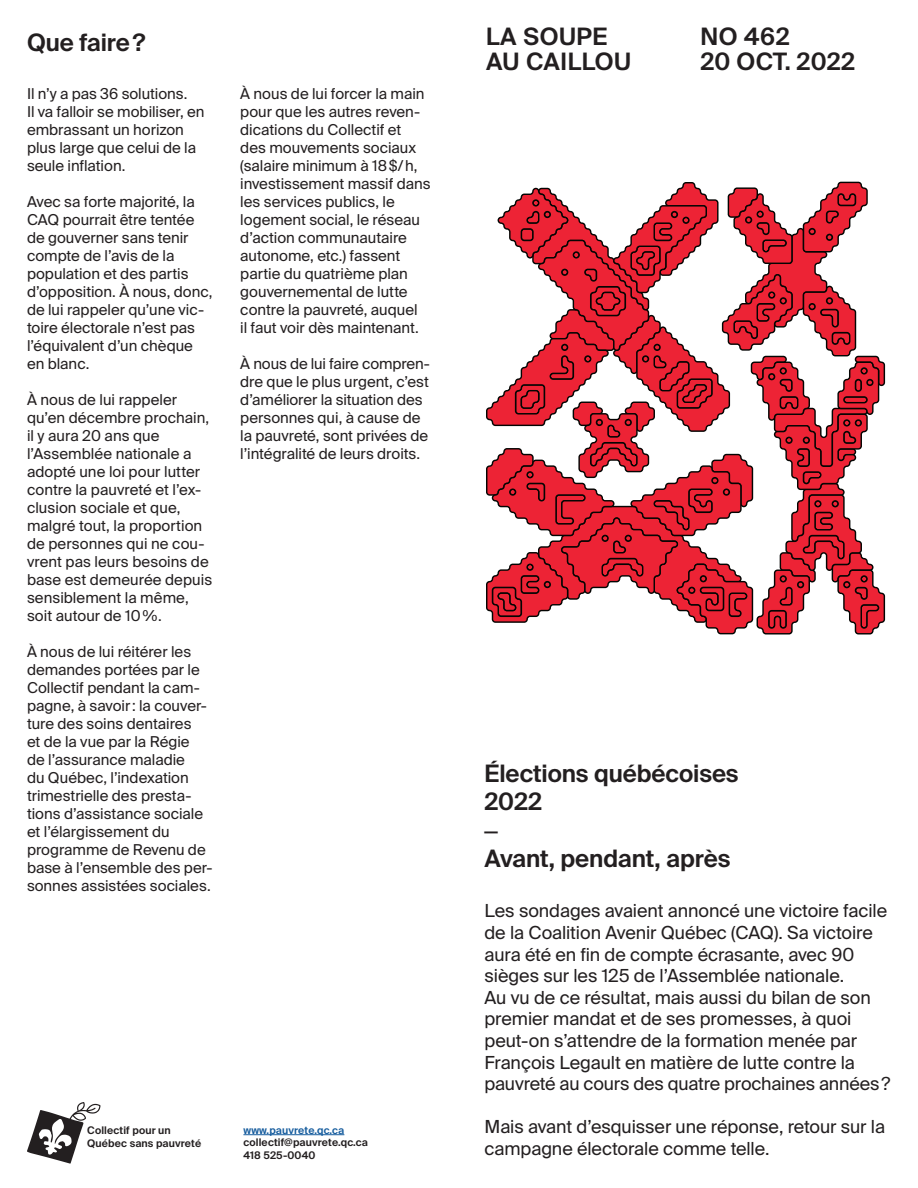
<style>
.page{position:relative;width:918px;height:1188px;background:#fff}
.page>*{position:absolute;margin:0;border:0;box-sizing:border-box;transform-origin:0 0}
.t1{font:600 24px/25.5px "Suisse Intl";letter-spacing:-.005em;color:#231f20}
.t2{font:600 24px/25.5px "Suisse Intl";letter-spacing:.025em;color:#231f20}
.t3{font:24px "Helvetica";color:#231f20}
.t4{font:18px/21.6px "Suisse Intl";letter-spacing:-.005em;color:#231f20}
.t5{font:15px/18px "Suisse Intl";color:#231f20}
.t6{font:600 10.5px/12.6px "Suisse Intl";letter-spacing:.01em;color:#231f20}
.t7{font:600 10.5px "Suisse Intl";letter-spacing:.01em;color:#175d9e}
</style>
<div class="page">
<hr style="left:243px;top:1134px;width:101px;height:1px;background:#175d9e">
<svg style="left:27px;top:1102px;width:73px;height:62px"></svg>
<svg style="left:486px;top:182px;width:399px;height:452px"></svg>
<h1 class="t1" style="left:27px;top:30px;width:120px">Que faire?</h1>
<p class="t5" style="left:27px;top:85px;width:179px">Il n’y a pas 36 solutions.<br>Il va falloir se mobiliser, en embrassant un horizon plus large que celui de la seule inflation.</p>
<p class="t5" style="left:27px;top:193px;width:187px">Avec sa forte majorité, la<br>CAQ pourrait être tentée de gouverner sans tenir compte de l’avis de la population et des partis d’opposition. À nous, donc, de lui rappeler qu’une vic&shy;toire électorale n’est pas l’équivalent d’un chèque en blanc.</p>
<p class="t5" style="left:27px;top:391px;width:187px">À nous de lui rappeler qu’en décembre prochain, il y aura 20 ans que l’Assemblée nationale a adopté une loi pour lutter contre la pauvreté et l’ex&shy;clusion sociale et que, malgré tout, la proportion de personnes qui ne cou&shy;vrent pas leurs besoins de base est demeurée depuis sensiblement la même, soit autour de 10%.</p>
<p class="t5" style="left:27px;top:643px;width:187px">À nous de lui réitérer les demandes portées par le<br>Collectif pendant la cam&shy;pagne, à savoir: la couver&shy;ture des soins dentaires<br>et de la vue par la Régie<br>de l’assurance maladie<br>du Québec, l’indexation trimestrielle des presta&shy;tions d’assistance sociale et l’élargissement du programme de Revenu de base à l’ensemble des per&shy;sonnes assistées sociales.</p>
<p class="t5" style="left:240px;top:85px;width:192px">À nous de lui forcer la main pour que les autres reven&shy;dications du Collectif et des mouvements sociaux (salaire minimum à 18$/h, investissement massif dans les services publics, le logement social, le réseau d’action communautaire autonome, etc.) fassent partie du quatrième plan gouvernemental de lutte contre la pauvreté, auquel<br>il faut voir dès maintenant.</p>
<p class="t5" style="left:240px;top:355px;width:191px">À nous de lui faire compren&shy;dre que le plus urgent, c’est d’améliorer la situation des personnes qui, à cause de la pauvreté, sont privées de l’intégralité de leurs droits.</p>
<p class="t6" style="left:87px;top:1124px;width:116px">Collectif pour un<br>Québec sans pauvreté</p>
<p class="t7" style="left:243px;top:1124px;width:102px">www.pauvrete.qc.ca</p>
<p class="t6" style="left:243px;top:1136px;width:126px">collectif@pauvrete.qc.ca<br>418 525-0040</p>
<h1 class="t2" style="left:486px;top:24px;width:147px">LA SOUPE<br>AU CAILLOU</h1>
<h1 class="t1" style="left:701px;top:24px;width:156px">NO 462<br>20 OCT. 2022</h1>
<h1 class="t1" style="left:485px;top:759px;width:256px;line-height:28.5px">Élections québécoises<br>2022</h1>
<h1 class="t3" style="left:485px;top:812px;width:15px">–</h1>
<h1 class="t1" style="left:485px;top:846px;width:247px">Avant, pendant, après</h1>
<p class="t4" style="left:484px;top:900px;width:407px">Les sondages avaient annoncé une victoire facile de la Coalition Avenir Québec (CAQ). Sa victoire aura été en fin de compte écrasante, avec 90 sièges sur les 125 de l’Assemblée nationale.<br>Au vu de ce résultat, mais aussi du bilan de son premier mandat et de ses promesses, à quoi peut-on s’attendre de la formation menée par François Legault en matière de lutte contre la pauvreté au cours des quatre prochaines années?</p>
<p class="t4" style="left:484px;top:1116px;width:402px">Mais avant d’esquisser une réponse, retour sur la campagne électorale comme telle.</p>
</div>
